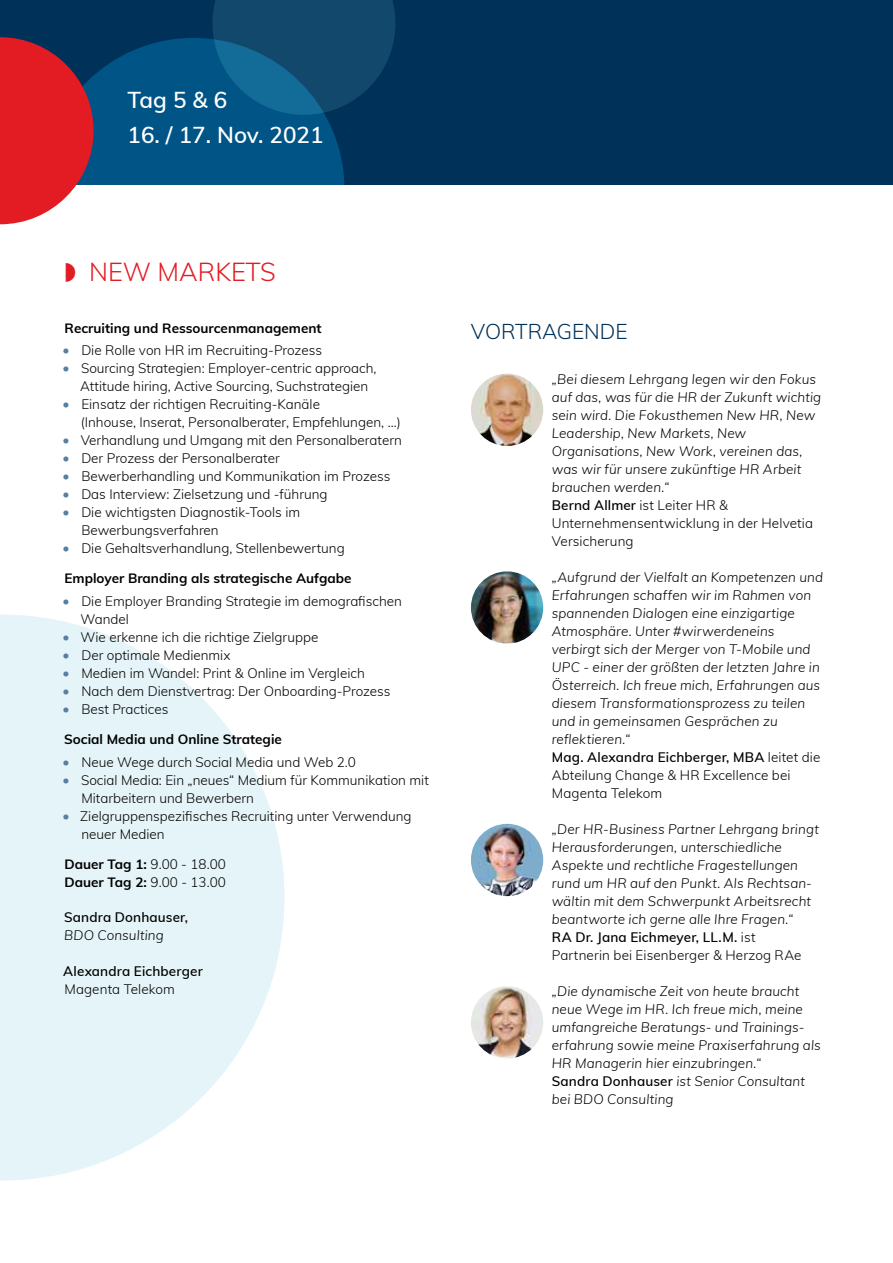
<style>
.page{position:relative;width:893px;height:1263px;background:#fff}
.page>*{position:absolute;margin:0;border:0;box-sizing:border-box;transform-origin:0 0}
.t1{font:300 25.5px "Muli";color:#e31b23}
.t2{font:600 22.5px "Muli";color:#fff}
.t3{font:300 21px "Muli";color:#003158}
.t4{font:italic 300 13.5px/18px "Muli";letter-spacing:.01em;color:#000}
.t5{font:300 13.5px/18px "Muli";color:#000}
.t6{font:700 13.5px/18px "Muli";color:#000}
.t7{font:600 13.5px "Muli";letter-spacing:.01em;color:#000}
.s1{font-family:"Lato";font-weight:400;color:#587ea0}
.s2{font-weight:300}
.s3{font-weight:600;font-style:normal}
.s4{font-style:normal}
</style>
<div class="page">
<div style="left:0;top:0;width:893px;height:185px;background:#003158"></div>
<svg style="left:0;top:0;width:395px;height:224px"></svg>
<svg style="left:0;top:614px;width:284px;height:566px;fill:#e5f4f8"></svg>
<img style="left:471px;top:374px;width:72px;height:72px;border-radius:36px">
<img style="left:471px;top:571px;width:72px;height:73px;border-radius:36px">
<img style="left:471px;top:824px;width:72px;height:72px;border-radius:36px">
<img style="left:471px;top:986px;width:72px;height:72px;border-radius:36px">
<h2 class="t2" style="left:128px;top:83px;width:101px">Tag 5 &amp; 6</h2>
<h2 class="t2" style="left:128px;top:119px;width:197px">16. / 17. Nov. 2021</h2>
<h1 class="t1" style="left:89px;top:253px;width:188px">NEW MARKETS</h1>
<p class="t6" style="left:65px;top:318px;width:259px">Recruiting und Ressourcenmanagement</p>
<p class="t5" style="left:62px;top:340px;width:261px"><span class="s1">•</span> Die Rolle von HR im Recruiting-Prozess</p>
<p class="t5" style="left:80px;top:358px;width:298px;text-indent:-18px"><span class="s1">•</span> Sourcing Strategien: Employer-centric approach,<br>Attitude hiring, Active Sourcing, Suchstrategien</p>
<p class="t5" style="left:81px;top:394px;width:321px;text-indent:-19px"><span class="s1">•</span> Einsatz der richtigen Recruiting-Kanäle<br>(Inhouse, Inserat, Personalberater, Empfehlungen, …)</p>
<p class="t5" style="left:62px;top:430px;width:341px"><span class="s1">•</span> Verhandlung und Umgang mit den Personalberatern</p>
<p class="t5" style="left:62px;top:448px;width:219px"><span class="s1">•</span> Der Prozess der Personalberater</p>
<p class="t5" style="left:62px;top:466px;width:330px"><span class="s1">•</span> Bewerberhandling und Kommunikation im Prozess</p>
<p class="t5" style="left:62px;top:484px;width:267px"><span class="s1">•</span> Das Interview: Zielsetzung und -führung</p>
<p class="t5" style="left:81px;top:502px;width:220px;text-indent:-19px"><span class="s1">•</span> Die wichtigsten Diagnostik-Tools im<br>Bewerbungsverfahren</p>
<p class="t5" style="left:62px;top:538px;width:284px"><span class="s1">•</span> Die Gehaltsverhandlung, Stellenbewertung</p>
<p class="t6" style="left:65px;top:569px;width:289px">Employer Branding als strategische Aufgabe</p>
<p class="t5" style="left:81px;top:591px;width:323px;text-indent:-18px"><span class="s1">•</span> Die Employer Branding Strategie im demografischen<br>Wandel</p>
<p class="t5" style="left:62px;top:627px;width:258px"><span class="s1">•</span> Wie erkenne ich die richtige Zielgruppe</p>
<p class="t5" style="left:62px;top:645px;width:170px"><span class="s1">•</span> Der optimale Medienmix</p>
<p class="t5" style="left:62px;top:663px;width:304px"><span class="s1">•</span> Medien im Wandel: Print &amp; Online im Vergleich</p>
<p class="t5" style="left:62px;top:681px;width:330px"><span class="s1">•</span> Nach dem Dienstvertrag: Der Onboarding-Prozess</p>
<p class="t5" style="left:62px;top:699px;width:108px"><span class="s1">•</span> Best Practices</p>
<p class="t6" style="left:64px;top:730px;width:219px">Social Media und Online Strategie</p>
<p class="t5" style="left:62px;top:752px;width:295px"><span class="s1">•</span> Neue Wege durch Social Media und Web 2.0</p>
<p class="t5" style="left:81px;top:770px;width:349px;text-indent:-19px"><span class="s1">•</span> Social Media: Ein „neues“ Medium für Kommunikation mit<br>Mitarbeitern und Bewerbern</p>
<p class="t5" style="left:81px;top:806px;width:332px;text-indent:-19px"><span class="s1">•</span> Zielgruppenspezifisches Recruiting unter Verwendung neuer Medien</p>
<p class="t6" style="left:65px;top:855px;width:163px">Dauer Tag 1: <span class="s2">9.00 - 18.00<br></span>Dauer Tag 2: <span class="s2">9.00 - 13.00</span></p>
<p class="t7" style="left:64px;top:908px;width:125px">Sandra Donhauser,</p>
<p class="t4" style="left:64px;top:926px;width:101px">BDO Consulting</p>
<p class="t7" style="left:63px;top:961px;width:141px">Alexandra Eichberger</p>
<p class="t5" style="left:64px;top:979px;width:112px">Magenta Telekom</p>
<h3 class="t3" style="left:471px;top:316px;width:30px">Vortragende</h3>
<p class="t4" style="left:552px;top:369px;width:271px">„Bei diesem Lehrgang legen wir den Fokus auf das, was für die HR der Zukunft wichtig sein wird. Die Fokusthemen New HR, New Leadership, New Markets, New Organisations, New Work, vereinen das, was wir für unsere zukünftige HR Arbeit brauchen werden.“<br><span class="s3">Bernd Allmer</span> <span class="s4">ist Leiter HR &amp; Unternehmensentwicklung in der Helvetia Versicherung</span></p>
<p class="t4" style="left:552px;top:567px;width:273px">„Aufgrund der Vielfalt an Kompetenzen und Erfahrungen schaffen wir im Rahmen von spannenden Dialogen eine einzigartige Atmosphäre. Unter #wirwerdeneins verbirgt sich der Merger von T- Mobile und UPC - einer der größten der letzten Jahre in Österreich. Ich freue mich, Erfahrungen aus diesem Transformationsprozess zu teilen und in gemeinsamen Gesprächen zu reflektieren.“<br><span class="s3">Mag. Alexandra Eichberger, M BA</span> <span class="s4">leitet die Abteilung Change &amp; HR Excellence bei Magenta Telekom</span></p>
<p class="t4" style="left:552px;top:819px;width:269px">„Der HR-Business Partner Lehrgang bringt Herausforderungen, unterschiedliche Aspekte und rechtliche Fragestellungen rund um HR auf den Punkt. Als Rechtsan&shy;wältin mit dem Schwerpunkt Arbeitsrecht beantworte ich gerne alle Ihre Fragen.“<br><span class="s3">RA Dr. Jana Eichmeyer, LL.M .</span> <span class="s4">ist<br>Partnerin bei Eisenberger &amp; Herzog RAe</span></p>
<p class="t4" style="left:552px;top:981px;width:270px">„Die dynamische Zeit von heute braucht neue Wege im HR. Ich freue mich, meine umfangreiche Beratungs- und Trainings&shy;erfahrung sowie meine Praxiserfahrung als HR Managerin hier einzubringen.“<br><span class="s3">Sandra Donhauser</span> ist Senior Consultant bei BDO Consulting</p>
</div>
